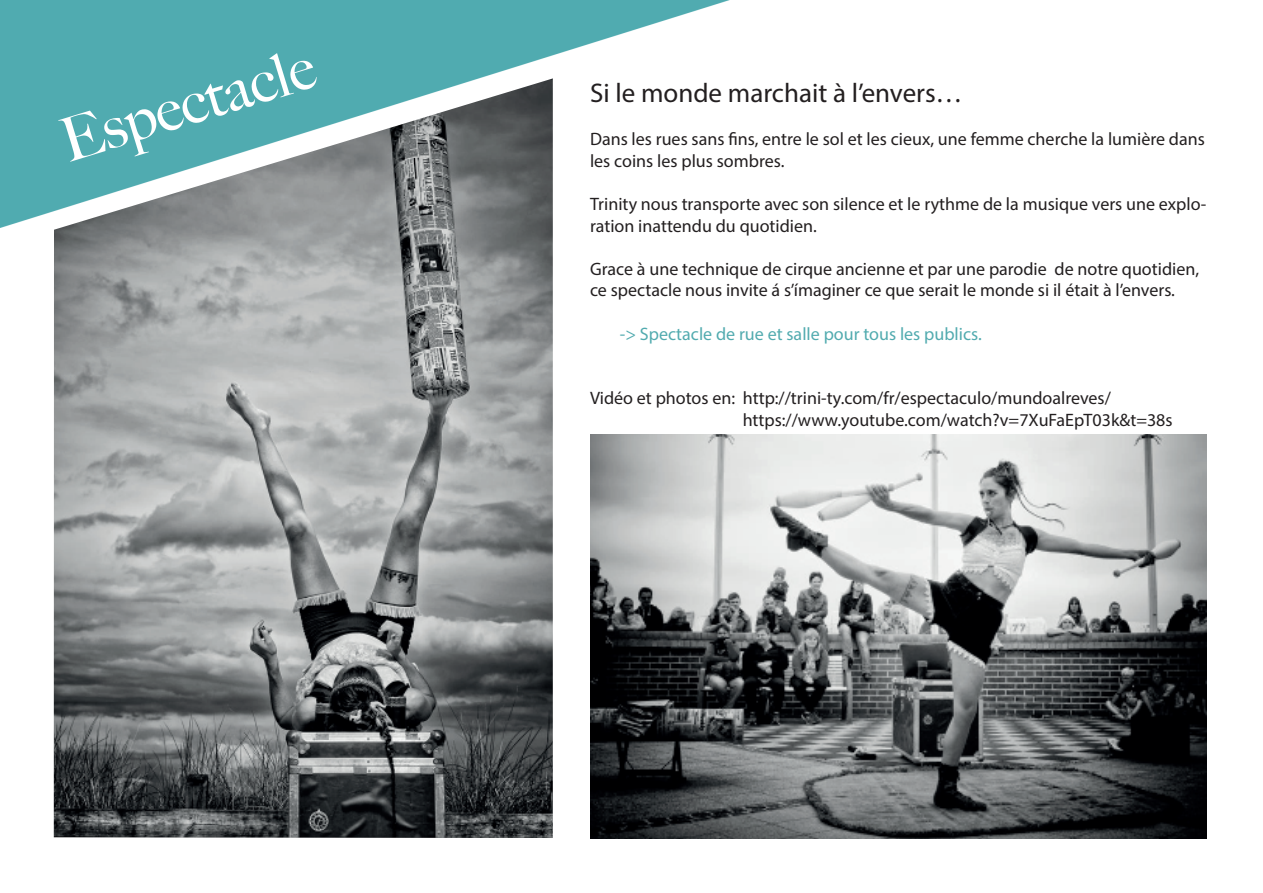
<style>
.page{position:relative;width:1263px;height:893px;background:#fff}
.page>*{position:absolute;margin:0;border:0;box-sizing:border-box;transform-origin:0 0}
.t1{font:500 60px "Big Caslon";color:#fff}
.t2{font:27px "Myriad Pro";color:#231f20}
.t3{font:18px/21.6px "Myriad Pro";color:#231f20}
.t4{font:18px "Myriad Pro";color:#52abaf}
</style>
<div class="page">
<img style="left:0;top:1px;width:727px;height:226px">
<img style="left:54px;top:78px;width:499px;height:760px">
<img style="left:590px;top:434px;width:617px;height:405px">
<h1 class="t1" style="left:47px;top:95px;width:264px;rotate:-17deg">Espectacle</h1>
<h2 class="t2" style="left:590px;top:76px;width:374px">Si le monde marchait à l’envers…</h2>
<p class="t3" style="left:590px;top:128px;width:616px">Dans les rues sans fins, entre le sol et les cieux, une femme cherche la lumière dans les coins les plus sombres.</p>
<p class="t3" style="left:590px;top:193px;width:618px">Trinity nous transporte avec son silence et le rythme de la musique vers une explo&shy;ration inattendu du quotidien.</p>
<p class="t3" style="left:590px;top:258px;width:610px">Grace à une technique de cirque ancienne et par une parodie de notre quotidien, ce spectacle nous invite á s’ímaginer ce que serait le monde si il était à l’envers.</p>
<p class="t4" style="left:620px;top:322px;width:363px">-&gt; Spectacle de rue et salle pour tous les publics.</p>
<p class="t3" style="left:743px;top:387px;width:431px;text-indent:-153px">Vidéo et photos en: http://trini-ty.com/fr/espectaculo/mundoalreves/ https://www.youtube.com/watch?v=7XuFaEpT03k&amp;t=38s</p>
</div>
